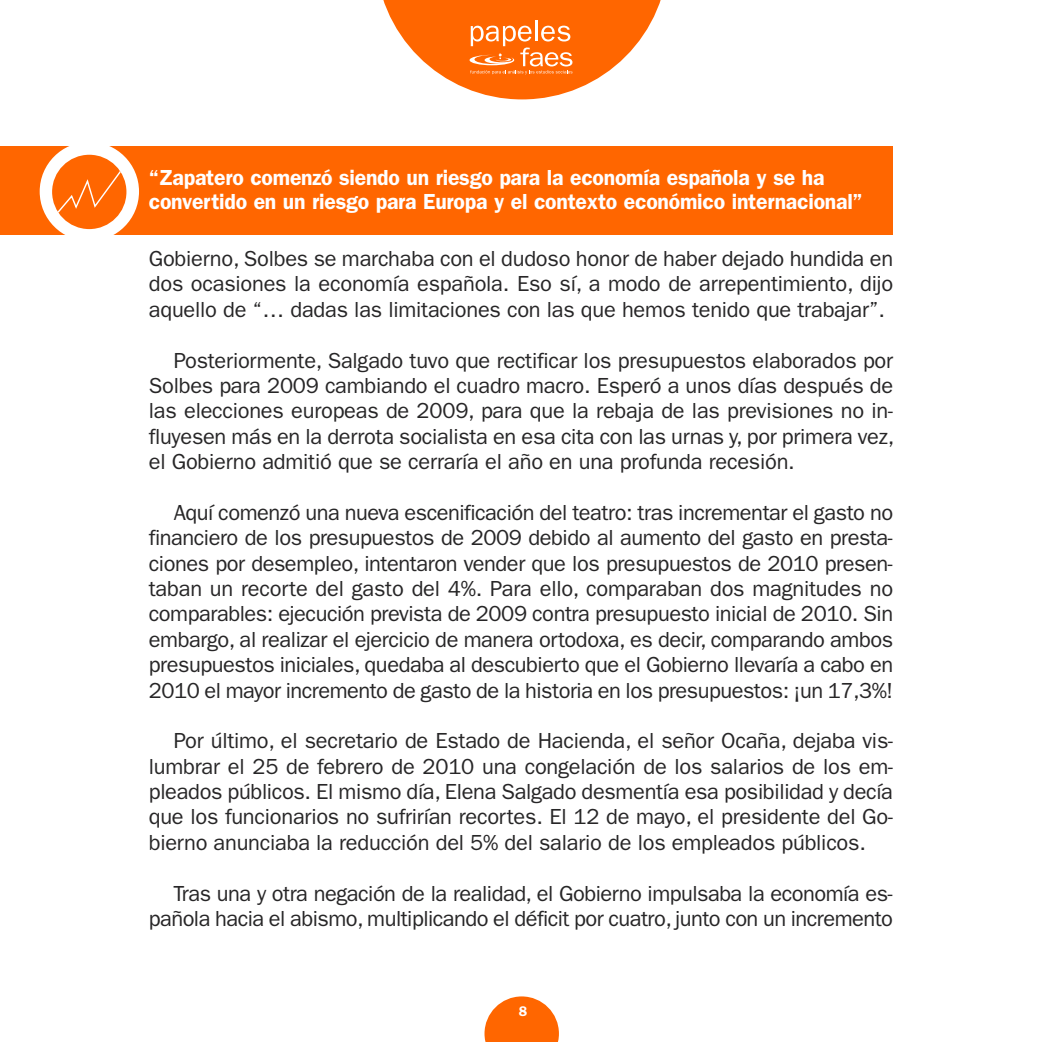
<style>
.page{position:relative;width:1042px;height:1042px;background:#fff}
.page>*{position:absolute;margin:0;border:0;box-sizing:border-box;transform-origin:0 0}
.t1{font:21.88px/25.4px "Franklin Gothic";letter-spacing:-.02em;color:#272627;text-align:justify}
.t2{font:600 21.88px/23.6px "Franklin Gothic";letter-spacing:-.01em;color:#fff}
.t3{font:600 14px "Franklin Gothic";color:#fff}
</style>
<div class="page">
<svg style="left:383px;top:0;width:278px;height:99px"></svg>
<svg style="left:484px;top:996px;width:75px;height:46px"></svg>
<div style="left:0;top:147px;width:893px;height:88px;background:#f60"></div>
<div style="left:40px;top:142px;width:99px;height:99px;background:#fff;border-radius:50%"></div>
<div style="left:52px;top:155px;width:74px;height:74px;background:#f60;border-radius:50%"></div>
<svg style="left:52px;top:158px;width:74px;height:60px"></svg>
<p class="t2" style="left:149px;top:168px;width:715px">“Zapatero comenzó siendo un riesgo para la economía española y se ha convertido en un riesgo para Europa y el contexto económico internacional”</p>
<p class="t1" style="left:149px;top:248px;width:746px">Gobierno, Solbes se marchaba con el dudoso honor de haber dejado hundida en dos ocasiones la economía española. Eso sí, a modo de arrepentimiento, dijo aquello de “… dadas las limitaciones con las que hemos tenido que trabajar”.</p>
<p class="t1" style="left:149px;top:349px;width:747px;text-indent:25px">Posteriormente, Salgado tuvo que rectificar los presupuestos elaborados por Solbes para 2009 cambiando el cuadro macro. Esperó a unos días después de las elecciones europeas de 2009, para que la rebaja de las previsiones no in&shy;fluyesen más en la derrota socialista en esa cita con las urnas y, por primera vez, el Gobierno admitió que se cerraría el año en una profunda recesión.</p>
<p class="t1" style="left:149px;top:501px;width:746px;text-indent:25px">Aquí comenzó una nueva escenificación del teatro: tras incrementar el gasto no financiero de los presupuestos de 2009 debido al aumento del gasto en presta&shy;ciones por desempleo, intentaron vender que los presupuestos de 2010 presen&shy;taban un recorte del gasto del 4%. Para ello, comparaban dos magnitudes no comparables: ejecución prevista de 2009 contra presupuesto inicial de 2010. Sin embargo, al realizar el ejercicio de manera ortodoxa, es decir, comparando ambos presupuestos iniciales, quedaba al descubierto que el Gobierno llevaría a cabo en 2010 el mayor incremento de gasto de la historia en los presupuestos: ¡un 17,3%!</p>
<p class="t1" style="left:149px;top:730px;width:746px;text-indent:25px">Por último, el secretario de Estado de Hacienda, el señor Ocaña, dejaba vis&shy;lumbrar el 25 de febrero de 2010 una congelación de los salarios de los em&shy;pleados públicos. El mismo día, Elena Salgado desmentía esa posibilidad y decía que los funcionarios no sufrirían recortes. El 12 de mayo, el presidente del Go&shy;bierno anunciaba la reducción del 5% del salario de los empleados públicos.</p>
<p class="t1" style="left:149px;top:882px;width:746px;text-align:right">Tras una y otra negación de la realidad, el Gobierno impulsaba la economía es&shy;pañola hacia el abismo, multiplicando el déficit por cuatro, junto con un incremento</p>
<p class="t3" style="left:519px;top:1006px;width:10px">8</p>
</div>
